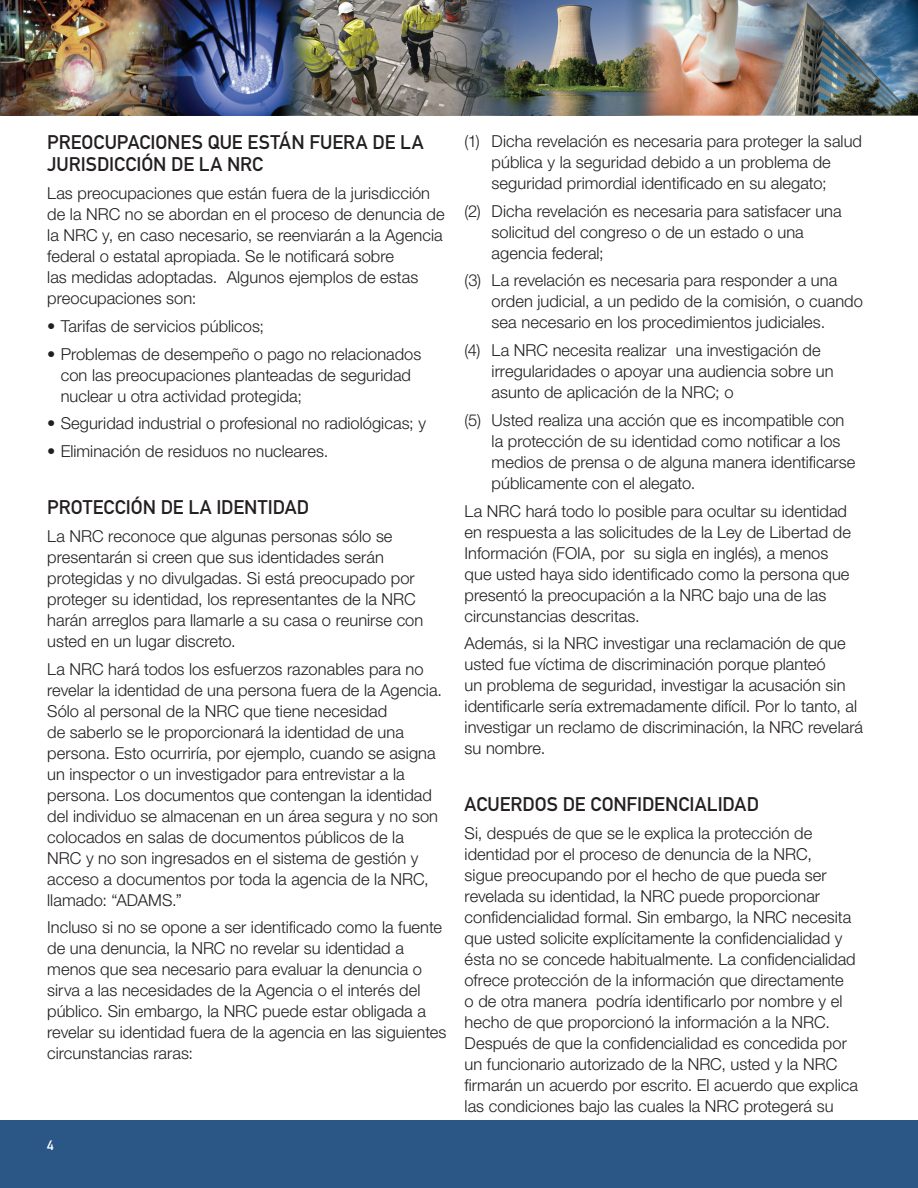
<style>
.page{position:relative;width:918px;height:1188px;background:#fff}
.page>*{position:absolute;margin:0;border:0;box-sizing:border-box;transform-origin:0 0}
.subhead_B_level{font:19.5px/22.5px "DIN Mittelschrift Std";color:#231f20}
.main_body{font:300 16.5px/21px "Helvetica Neue LT Std";color:#231f20}
.t1{font:13.5px "DIN Mittelschrift Std";color:#fff}
</style>
<div class="page">
<div style="left:0;top:1120px;width:918px;height:68px;background:#2b5787"></div>
<img style="left:0;top:0;width:918px;height:115px">
<p class="subhead_B_level" style="left:47px;top:131px;width:378px">PREOCUPACIONES QUE ESTÁN FUERA DE LA<br>JURISDICCIÓN DE LA NRC</p>
<p class="main_body" style="left:47px;top:182px;width:399px">Las preocupaciones que están fuera de la jurisdicción de la NRC no se abordan en el proceso de denuncia de la NRC y, en caso necesario, se reenviarán a la Agencia federal o estatal apropiada. Se le notificará sobre<br>las medidas adoptadas. Algunos ejemplos de estas preocupaciones son:</p>
<p class="main_body" style="left:47px;top:315px;width:218px">• Tarifas de servicios públicos;</p>
<p class="main_body" style="left:61px;top:343px;width:362px;text-indent:-14px">• Problemas de desempeño o pago no relacionados con las preocupaciones planteadas de seguridad nuclear u otra actividad protegida;</p>
<p class="main_body" style="left:47px;top:413px;width:380px">• Seguridad industrial o profesional no radiológicas; y</p>
<p class="main_body" style="left:47px;top:440px;width:283px">• Eliminación de residuos no nucleares.</p>
<p class="subhead_B_level" style="left:47px;top:496px;width:264px">PROTECCIÓN DE LA IDENTIDAD</p>
<p class="main_body" style="left:47px;top:525px;width:378px">La NRC reconoce que algunas personas sólo se presentarán si creen que sus identidades serán protegidas y no divulgadas. Si está preocupado por proteger su identidad, los representantes de la NRC harán arreglos para llamarle a su casa o reunirse con usted en un lugar discreto.</p>
<p class="main_body" style="left:47px;top:658px;width:396px">La NRC hará todos los esfuerzos razonables para no revelar la identidad de una persona fuera de la Agencia.<br>Sólo al personal de la NRC que tiene necesidad<br>de saberlo se le proporcionará la identidad de una persona. Esto ocurriría, por ejemplo, cuando se asigna un inspector o un investigador para entrevistar a la persona. Los documentos que contengan la identidad del individuo se almacenan en un área segura y no son colocados en salas de documentos públicos de la NRC y no son ingresados en el sistema de gestión y acceso a documentos por toda la agencia de la NRC, llamado: “ADAMS.”</p>
<p class="main_body" style="left:47px;top:917px;width:401px">Incluso si no se opone a ser identificado como la fuente de una denuncia, la NRC no revelar su identidad a menos que sea necesario para evaluar la denuncia o sirva a las necesidades de la Agencia o el interés del público. Sin embargo, la NRC puede estar obligada a revelar su identidad fuera de la agencia en las siguientes circunstancias raras:</p>
<p class="t1" style="left:47px;top:1137px;width:8px">4</p>
<p class="main_body" style="left:465px;top:130px;width:399px;text-align:center">(1) Dicha revelación es necesaria para proteger la salud pública y la seguridad debido a un problema de seguridad primordial identificado en su alegato;</p>
<p class="main_body" style="left:492px;top:200px;width:352px;text-indent:-27px">(2) Dicha revelación es necesaria para satisfacer una solicitud del congreso o de un estado o una agencia federal;</p>
<p class="main_body" style="left:492px;top:270px;width:373px;text-indent:-27px">(3) La revelación es necesaria para responder a una orden judicial, a un pedido de la comisión, o cuando sea necesario en los procedimientos judiciales.</p>
<p class="main_body" style="left:492px;top:339px;width:343px;text-indent:-27px">(4) La NRC necesita realizar una investigación de irregularidades o apoyar una audiencia sobre un asunto de aplicación de la NRC; o</p>
<p class="main_body" style="left:492px;top:409px;width:365px;text-indent:-27px">(5) Usted realiza una acción que es incompatible con la protección de su identidad como notificar a los medios de prensa o de alguna manera identificarse públicamente con el alegato.</p>
<p class="main_body" style="left:465px;top:500px;width:388px">La NRC hará todo lo posible para ocultar su identidad en respuesta a las solicitudes de la Ley de Libertad de Información (FOIA, por su sigla en inglés), a menos que usted haya sido identificado como la persona que presentó la preocupación a la NRC bajo una de las circunstancias descritas.</p>
<p class="main_body" style="left:465px;top:633px;width:400px">Además, si la NRC investigar una reclamación de que usted fue víctima de discriminación porque planteó<br>un problema de seguridad, investigar la acusación sin identificarle sería extremadamente difícil. Por lo tanto, al investigar un reclamo de discriminación, la NRC revelará su nombre.</p>
<p class="subhead_B_level" style="left:465px;top:793px;width:296px">ACUERDOS DE CONFIDENCIALIDAD</p>
<p class="main_body" style="left:465px;top:822px;width:395px">Si, después de que se le explica la protección de identidad por el proceso de denuncia de la NRC,<br>sigue preocupando por el hecho de que pueda ser revelada su identidad, la NRC puede proporcionar confidencialidad formal. Sin embargo, la NRC necesita que usted solicite explícitamente la confidencialidad y ésta no se concede habitualmente. La confidencialidad ofrece protección de la información que directamente<br>o de otra manera podría identificarlo por nombre y el hecho de que proporcionó la información a la NRC.<br>Después de que la confidencialidad es concedida por un funcionario autorizado de la NRC, usted y la NRC firmarán un acuerdo por escrito. El acuerdo que explica las condiciones bajo las cuales la NRC protegerá su</p>
</div>
